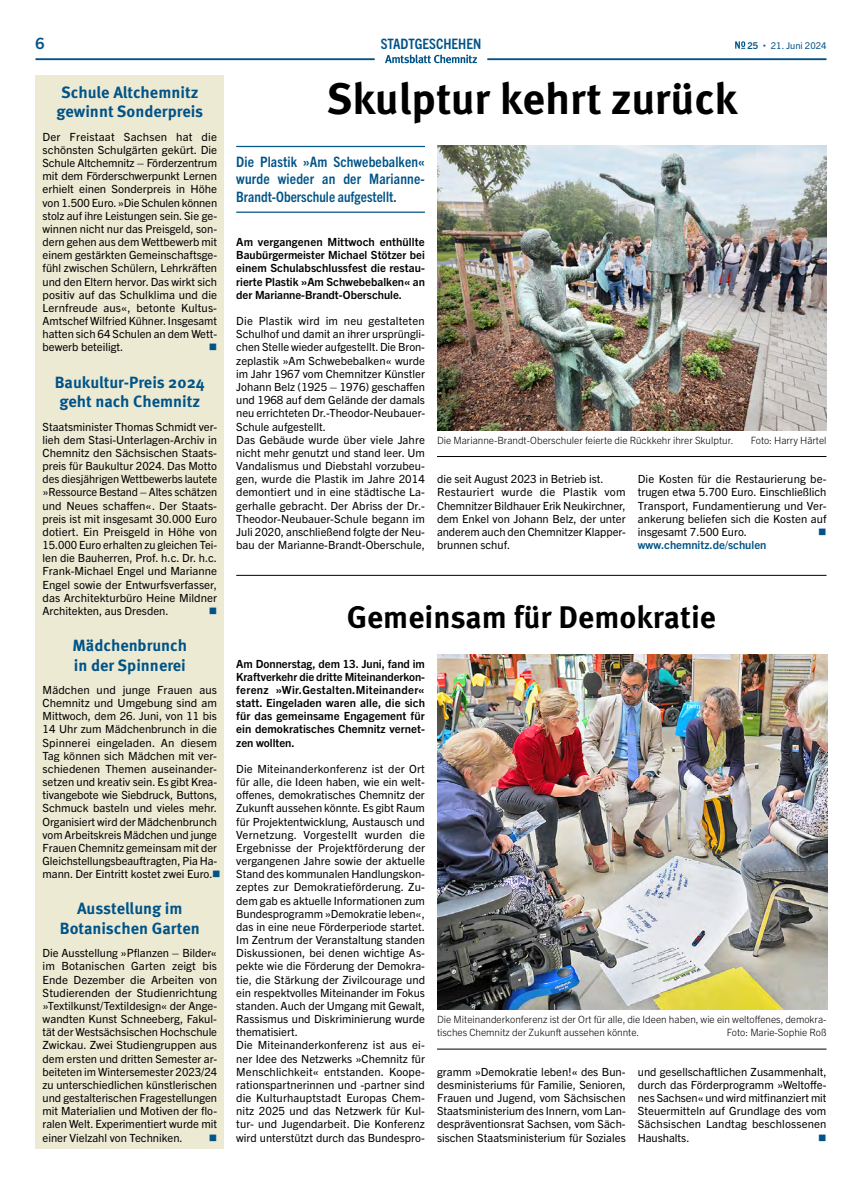
<style>
.page{position:relative;width:862px;height:1184px;background:#fff}
.page>*{position:absolute;margin:0;border:0;box-sizing:border-box;transform-origin:0 0}
.Überschrift_1_Ordnun{font:700 43.75px "Meta Pro";color:#000}
.Überschrift_2_Ordnun{font:700 31.25px "Meta Pro";color:#000}
.Kurznachricht__Übers{font:700 16.25px/19.5px "Meta Pro";color:#005387}
.t1{font:700 15.62px "Trade Gothic Next LT Pro";color:#005387}
.Teaser_blau_mit_Absa{font:700 condensed 14.38px/17.2px "Trade Gothic Next LT Pro";color:#005387;text-align:justify}
.Rubrikenbezeichnung{font:700 condensed 14.38px "Trade Gothic Next LT Pro";color:#005387}
.Fließtext{font:11.25px/13.1px "Trade Gothic Next LT Pro";color:#000;text-align:justify}
.Kurznachricht_Fließt{font:11.25px/13.1px "Trade Gothic Next LT Pro";color:#000;text-align:justify}
.Teasertext_fett{font:700 11.25px/13.1px "Trade Gothic Next LT Pro";color:#000;text-align:justify}
.Fließtext-2{font:700 11.25px "Trade Gothic Next LT Pro";color:#005387}
.Kurznachricht_Fließt-2{font:11.25px "Wingdings";color:#005387}
.Fließtext-3{font:11.25px "Wingdings";color:#005387}
.Bildunterschrift_mit{font:300 10px/13.1px "Trade Gothic Next LT Pro";color:#000}
.t2{font:9.38px "Trade Gothic Next LT Pro";color:#005387}
.t3{font:700 9.38px "Trade Gothic Next LT Pro";color:#005387}
.s1{color:#005387}
</style>
<div class="page">
<hr style="left:35px;top:58px;width:339px;height:2px;background:#005387">
<hr style="left:487px;top:58px;width:339px;height:2px;background:#005387">
<svg style="left:385px;top:55px;width:92px;height:8px"></svg>
<svg style="left:735px;top:41px;width:9px;height:8px"></svg>
<div style="left:35px;top:75px;width:189px;height:1073px;background:#edead4"></div>
<hr style="left:236px;top:146px;width:188px;height:1px;background:#005387">
<hr style="left:236px;top:211px;width:188px;height:2px;background:#005387">
<img style="left:437px;top:146px;width:389px;height:284px">
<hr style="left:437px;top:456px;width:389px;height:1px;background:#000">
<hr style="left:236px;top:575px;width:590px;height:1px;background:#000">
<img style="left:437px;top:654px;width:389px;height:355px">
<hr style="left:437px;top:1048px;width:389px;height:1px;background:#000">
<h3 class="t1" style="left:35px;top:32px;width:10px">6</h3>
<p class="Rubrikenbezeichnung" style="left:380px;top:34px;width:102px">STADTGESCHEHEN</p>
<p class="t3" style="left:747px;top:39px;width:12px">25</p>
<p class="t2" style="left:770px;top:39px;width:57px">21. Juni 2024</p>
<p class="Kurznachricht__Übers" style="left:57px;top:81px;width:148px">Schule Altchemnitz gewinnt Sonderpreis</p>
<p class="Kurznachricht_Fließt" style="left:43px;top:129px;width:176px">Der Freistaat Sachsen hat die schönsten Schulgärten gekürt. Die Schule Altchemnitz – Förderzentrum mit dem Förderschwerpunkt Lernen erhielt einen Sonderpreis in Höhe von 1.500 Euro. »Die Schulen können stolz auf ihre Leistungen sein. Sie ge&shy;winnen nicht nur das Preisgeld, son&shy;dern gehen aus dem Wettbewerb mit einem gestärkten Gemeinschaftsge&shy;fühl zwischen Schülern, Lehrkräften und den Eltern hervor. Das wirkt sich positiv auf das Schulklima und die Lernfreude aus«, betonte Kultus-Amtschef Wilfried Kühner. Insgesamt hatten sich 64 Schulen an dem Wett&shy;bewerb beteiligt.</p>
<p class="Überschrift_1_Ordnun" style="left:326px;top:65px;width:412px">Skulptur kehrt zurück</p>
<p class="Teaser_blau_mit_Absa" style="left:236px;top:152px;width:190px">Die Plastik »Am Schwebebalken« wurde wieder an der Marianne-Brandt-Oberschule aufgestellt.</p>
<p class="Teasertext_fett" style="left:236px;top:235px;width:190px">Am vergangenen Mittwoch enthüllte Baubürgermeister Michael Stötzer bei einem Schulabschlussfest die restau&shy;rierte Plastik »Am Schwebebalken« an der Marianne-Brandt-Oberschule.</p>
<p class="Fließtext" style="left:236px;top:314px;width:190px">Die Plastik wird im neu gestalteten Schulhof und damit an ihrer ursprüngli&shy;chen Stelle wieder aufgestellt. Die Bron&shy;zeplastik »Am Schwebebalken« wurde im Jahr 1967 vom Chemnitzer Künstler Johann Belz (1925 – 1976) geschaffen und 1968 auf dem Gelände der damals neu errichteten Dr.-Theodor-Neubauer-Schule aufgestellt.</p>
<p class="Fließtext" style="left:236px;top:432px;width:190px">Das Gebäude wurde über viele Jahre nicht mehr genutzt und stand leer. Um Vandalismus und Diebstahl vorzubeu&shy;gen, wurde die Plastik im Jahre 2014 demontiert und in eine städtische La&shy;gerhalle gebracht. Der Abriss der Dr.- Theodor-Neubauer-Schule begann im Juli 2020, anschließend folgte der Neu&shy;bau der Marianne-Brandt-Oberschule,</p>
<p class="Kurznachricht_Fließt-2" style="left:208px;top:341px;width:10px">■</p>
<p class="Kurznachricht__Übers" style="left:55px;top:371px;width:151px">Baukultur-Preis 2024 geht nach Chemnitz</p>
<p class="Kurznachricht_Fließt" style="left:43px;top:419px;width:176px">Staatsminister Thomas Schmidt ver&shy;lieh dem Stasi-Unterlagen-Archiv in Chemnitz den Sächsischen Staats&shy;preis für Baukultur 2024. Das Motto des diesjährigen Wettbewerbs lautete »Ressource Bestand – Altes schätzen und Neues schaffen«. Der Staats&shy;preis ist mit insgesamt 30.000 Euro dotiert. Ein Preisgeld in Höhe von 15.000 Euro erhalten zu gleichen Tei&shy;len die Bauherren, Prof. h.c. Dr. h.c.<br>Frank-Michael Engel und Marianne Engel sowie der Entwurfsverfasser, das Architekturbüro Heine Mildner Architekten, aus Dresden.</p>
<p class="Bildunterschrift_mit" style="left:437px;top:433px;width:298px">Die Marianne-Brandt-Oberschuler feierte die Rückkehr ihrer Skulptur.</p>
<p class="Bildunterschrift_mit" style="left:750px;top:433px;width:77px">Foto: Harry Härtel</p>
<p class="Fließtext" style="left:437px;top:472px;width:168px">die seit August 2023 in Betrieb ist.</p>
<p class="Fließtext" style="left:437px;top:485px;width:190px">Restauriert wurde die Plastik vom Chemnitzer Bildhauer Erik Neukirchner, dem Enkel von Johann Belz, der unter anderem auch den Chemnitzer Klapper&shy;brunnen schuf.</p>
<p class="Fließtext" style="left:637px;top:472px;width:190px">Die Kosten für die Restaurierung be&shy;trugen etwa 5.700 Euro. Einschließlich Transport, Fundamentierung und Ver&shy;ankerung beliefen sich die Kosten auf insgesamt 7.500 Euro.</p>
<p class="Fließtext-3" style="left:817px;top:525px;width:10px">■</p>
<p class="Fließtext-2" style="left:637px;top:537px;width:130px">www.chemnitz.de/schulen</p>
<p class="Überschrift_2_Ordnun" style="left:346px;top:592px;width:370px">Gemeinsam für Demokratie</p>
<p class="Kurznachricht_Fließt-2" style="left:208px;top:604px;width:10px">■</p>
<p class="Kurznachricht__Übers" style="left:72px;top:634px;width:116px">Mädchenbrunch in der Spinnerei</p>
<p class="Kurznachricht_Fließt" style="left:43px;top:682px;width:179px;text-align:left">Mädchen und junge Frauen aus Chemnitz und Umgebung sind am Mittwoch, dem 26. Juni, von 11 bis 14 Uhr zum Mädchenbrunch in die Spinnerei eingeladen. An diesem Tag können sich Mädchen mit ver&shy;schiedenen Themen auseinander&shy;setzen und kreativ sein. Es gibt Krea&shy;tivangebote wie Siebdruck, Buttons, Schmuck basteln und vieles mehr.<br>Organisiert wird der Mädchenbrunch vom Arbeitskreis Mädchen und junge Frauen Chemnitz gemeinsam mit der Gleichstellungsbeauftragten, Pia Ha&shy;mann. Der Eintritt kostet zwei Euro.<span class="s1">■</span></p>
<p class="Kurznachricht__Übers" style="left:60px;top:898px;width:141px;text-align:center">Ausstellung im<br>Botanischen Garten</p>
<p class="Kurznachricht_Fließt" style="left:43px;top:945px;width:176px">Die Ausstellung »Pflanzen – Bilder« im Botanischen Garten zeigt bis Ende Dezember die Arbeiten von Studierenden der Studienrichtung »Textilkunst/Textildesign« der Ange&shy;wandten Kunst Schneeberg, Fakul&shy;tät der Westsächsischen Hochschule Zwickau. Zwei Studiengruppen aus dem ersten und dritten Semester ar&shy;beiteten im Wintersemester 2023/24 zu unterschiedlichen künstlerischen und gestalterischen Fragestellungen mit Materialien und Motiven der flo&shy;ralen Welt. Experimentiert wurde mit einer Vielzahl von Techniken.</p>
<p class="Kurznachricht_Fließt-2" style="left:208px;top:1131px;width:10px">■</p>
<p class="Teasertext_fett" style="left:236px;top:656px;width:190px">Am Donnerstag, dem 13. Juni, fand im Kraftverkehr die dritte Miteinanderkon&shy;ferenz »Wir.Gestalten.Miteinander« statt. Eingeladen waren alle, die sich für das gemeinsame Engagement für ein demokratisches Chemnitz vernet&shy;zen wollten.</p>
<p class="Fließtext" style="left:236px;top:761px;width:190px">Die Miteinanderkonferenz ist der Ort für alle, die Ideen haben, wie ein welt&shy;offenes, demokratisches Chemnitz der Zukunft aussehen könnte. Es gibt Raum für Projektentwicklung, Austausch und Vernetzung. Vorgestellt wurden die Ergebnisse der Projektförderung der vergangenen Jahre sowie der aktuelle Stand des kommunalen Handlungskon&shy;zeptes zur Demokratieförderung. Zu&shy;dem gab es aktuelle Informationen zum Bundesprogramm »Demokratie leben«, das in eine neue Förderperiode startet.<br>Im Zentrum der Veranstaltung standen Diskussionen, bei denen wichtige As&shy;pekte wie die Förderung der Demokra&shy;tie, die Stärkung der Zivilcourage und ein respektvolles Miteinander im Fokus standen. Auch der Umgang mit Gewalt, Rassismus und Diskriminierung wurde thematisiert.</p>
<p class="Fließtext" style="left:236px;top:1038px;width:190px">Die Miteinanderkonferenz ist aus ei&shy;ner Idee des Netzwerks »Chemnitz für Menschlichkeit« entstanden. Koope&shy;rationspartnerinnen und -partner sind die Kulturhauptstadt Europas Chem&shy;nitz 2025 und das Netzwerk für Kul&shy;tur- und Jugendarbeit. Die Konferenz wird unterstützt durch das Bundespro-</p>
<p class="Bildunterschrift_mit" style="left:437px;top:1012px;width:391px">Die Miteinanderkonferenz ist der Ort für alle, die Ideen haben, wie ein weltoffenes, demokra&shy;tisches Chemnitz der Zukunft aussehen könnte.</p>
<p class="Bildunterschrift_mit" style="left:726px;top:1025px;width:101px">Foto: Marie-Sophie Roß</p>
<p class="Fließtext" style="left:437px;top:1064px;width:190px">gramm »Demokratie leben!« des Bun&shy;desministeriums für Familie, Senioren, Frauen und Jugend, vom Sächsischen Staatsministerium des Innern, vom Lan&shy;despräventionsrat Sachsen, vom Säch&shy;sischen Staatsministerium für Soziales</p>
<p class="Fließtext" style="left:637px;top:1064px;width:190px">und gesellschaftlichen Zusammenhalt, durch das Förderprogramm »Weltoffe&shy;nes Sachsen« und wird mitfinanziert mit Steuermitteln auf Grundlage des vom Sächsischen Landtag beschlossenen Haushalts.</p>
<p class="Fließtext-3" style="left:817px;top:1131px;width:10px">■</p>
</div>
